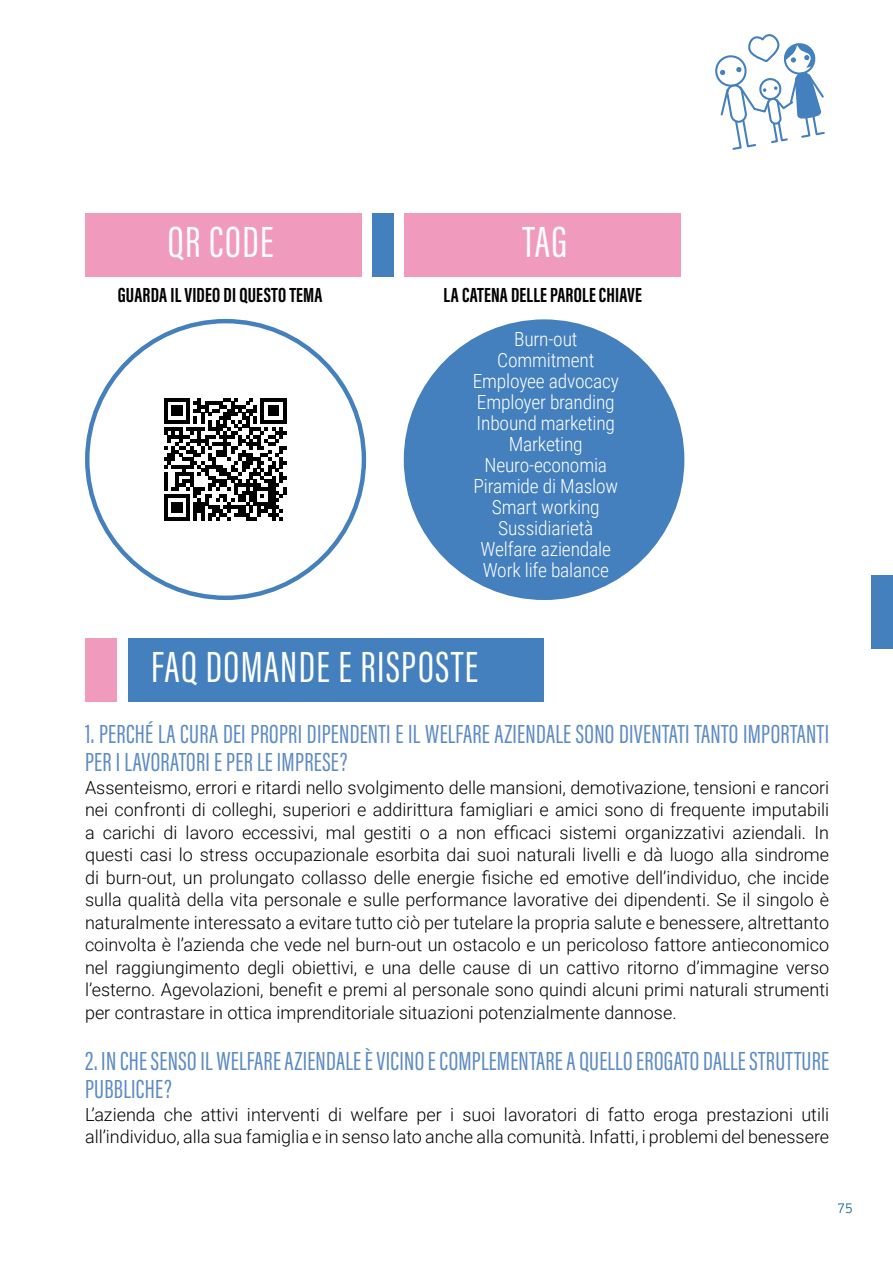
<style>
.page{position:relative;width:893px;height:1263px;background:#fff}
.page>*{position:absolute;margin:0;border:0;box-sizing:border-box;transform-origin:0 0}
.t1{font:45px "Acumin Pro Extra Cond";letter-spacing:.03em;color:#fff}
.t2{font:27px/28.5px "Acumin Pro Extra Cond";letter-spacing:.01em;color:#5c8bc3}
.t3{font:700 21px "Acumin Pro Extra Cond";letter-spacing:.01em;color:#000}
.t4{font:300 19.5px/21px "Roboto Condensed";letter-spacing:-.01em;color:#fff;text-align:center}
.t5{font:300 18px/22.5px "Roboto";color:#000;text-align:justify}
.t6{font:15px "Lekton";color:#005c95}
</style>
<div class="page">
<div style="left:872px;top:574px;width:21px;height:74px;background:#4380bd"></div>
<svg style="left:715px;top:34px;width:110px;height:116px"></svg>
<div style="left:404px;top:319px;width:280px;height:281px;background:#4380bd;border-radius:50%"></div>
<div style="left:850px;top:99px;width:43px;height:476px;background:#fff"></div>
<div style="left:85px;top:213px;width:276px;height:63px;background:#f09bbe"></div>
<div style="left:372px;top:213px;width:21px;height:63px;background:#4380bd"></div>
<div style="left:404px;top:213px;width:276px;height:63px;background:#f09bbe"></div>
<svg style="left:164px;top:398px;width:123px;height:122px"></svg>
<div style="left:128px;top:638px;width:415px;height:64px;background:#4380bd"></div>
<div style="left:85px;top:638px;width:32px;height:64px;background:#f09bbe"></div>
<h1 class="t1" style="left:168px;top:215px;width:107px">QR CODE</h1>
<h1 class="t1" style="left:522px;top:215px;width:46px">TAG</h1>
<p class="t3" style="left:118px;top:282px;width:206px">GUARDA IL VIDEO DI QUESTO TEMA</p>
<p class="t3" style="left:444px;top:282px;width:200px">LA CATENA DELLE PAROLE CHIAVE</p>
<p class="t4" style="left:473px;top:328px;width:148px">Burn-out<br>Commitment<br>Employee advocacy<br>Employer branding<br>Inbound marketing<br>Marketing<br>Neuro-economia<br>Piramide di Maslow<br>Smart working<br>Sussidiarietà<br>Welfare aziendale<br>Work life balance</p>
<h1 class="t1" style="left:151px;top:639px;width:328px">FAQ DOMANDE E RISPOSTE</h1>
<h2 class="t2" style="left:85px;top:719px;width:746px">1. PERCHÉ LA CURA DEI PROPRI DIPENDENTI E IL WELFARE AZIENDALE SONO DIVENTATI TANTO IMPORTANTI<br>PER I LAVORATORI E PER LE IMPRESE?</h2>
<p class="t5" style="left:85px;top:775px;width:746px">Assenteismo, errori e ritardi nello svolgimento delle mansioni, demotivazione, tensioni e rancori nei confronti di colleghi, superiori e addirittura famigliari e amici sono di frequente imputabili a carichi di lavoro eccessivi, mal gestiti o a non efficaci sistemi organizzativi aziendali. In questi casi lo stress occupazionale esorbita dai suoi naturali livelli e dà luogo alla sindrome di burn-out, un prolungato collasso delle energie fisiche ed emotive dell’individuo, che incide sulla qualità della vita personale e sulle performance lavorative dei dipendenti. Se il singolo è naturalmente interessato a evitare tutto ciò per tutelare la propria salute e benessere, altrettanto coinvolta è l’azienda che vede nel burn-out un ostacolo e un pericoloso fattore antieconomico nel raggiungimento degli obiettivi, e una delle cause di un cattivo ritorno d’immagine verso l’esterno. Agevolazioni, benefit e premi al personale sono quindi alcuni primi naturali strumenti per contrastare in ottica imprenditoriale situazioni potenzialmente dannose.</p>
<h2 class="t2" style="left:85px;top:1046px;width:746px">2. IN CHE SENSO IL WELFARE AZIENDALE È VICINO E COMPLEMENTARE A QUELLO EROGATO DALLE STRUTTURE<br>PUBBLICHE?</h2>
<p class="t5" style="left:85px;top:1102px;width:746px">L’azienda che attivi interventi di welfare per i suoi lavoratori di fatto eroga prestazioni utili all’individuo, alla sua famiglia e in senso lato anche alla comunità. Infatti, i problemi del benessere</p>
<p class="t6" style="left:838px;top:1198px;width:16px">75</p>
</div>
